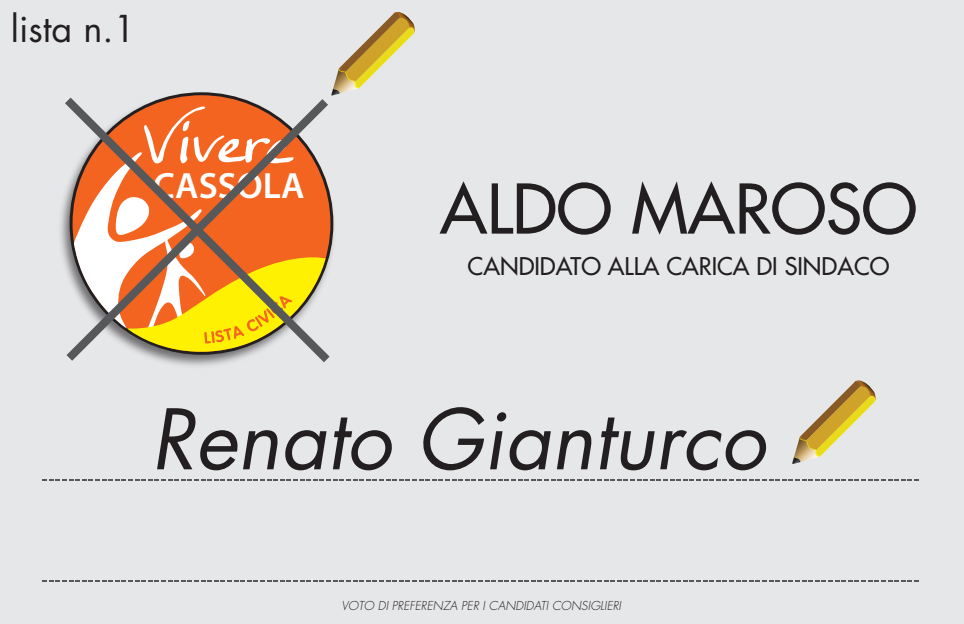
<style>
.page{position:relative;width:964px;height:624px;background:#e6e7e9}
.page>*{position:absolute;margin:0;border:0;box-sizing:border-box;transform-origin:0 0}
.t1{font:italic 80.8px "Futura Std";color:#231f20}
.t2{font:500 66.4px "Futura Std";color:#231f20}
.t3{font:55.6px "Ellianarelle's Path";color:#fff;scale:1.31 1}
.t4{font:600 36.8px "Myriad Pro";color:#fff}
.t5{font:36px "Futura Std";color:#231f20}
.t6{font:500 23.6px "Futura Std";color:#231f20}
.t7{font:italic 300 12px "Futura Std";color:#231f20}
</style>
<div class="page">
<svg style="left:42px;top:479px;width:609px;height:2px"></svg>
<svg style="left:42px;top:580px;width:609px;height:2px"></svg>
<svg style="left:792px;top:380px;width:84px;height:84px"></svg>
<svg style="left:333px;top:11px;width:82px;height:83px"></svg>
<svg style="left:60px;top:91px;width:276px;height:275px"></svg>
<svg style="left:74px;top:152px;width:252px;height:211px;background:#df9b59"></svg>
<h3 class="t5" style="left:11px;top:6px;width:126px">lista n.1</h3>
<h3 class="t3" style="left:143px;top:105px;width:49px">V</h3>
<h3 class="t3" style="left:179px;top:110px;width:90px;rotate:1deg">ivere</h3>
<h3 class="t4" style="left:153px;top:162px;width:153px">CASSOLA</h3>
<h2 class="t2" style="left:440px;top:167px;width:478px">ALDO MAROSO</h2>
<h3 class="t6" style="left:468px;top:252px;width:423px">CANDIDATO ALLA CARICA DI SINDACO</h3>
<h1 class="t1" style="left:151px;top:388px;width:616px">Renato Gianturco</h1>
<p class="t7" style="left:342px;top:598px;width:281px">VOTO DI PREFERENZA PER I CANDIDATI CONSIGLIERI</p>
</div>
